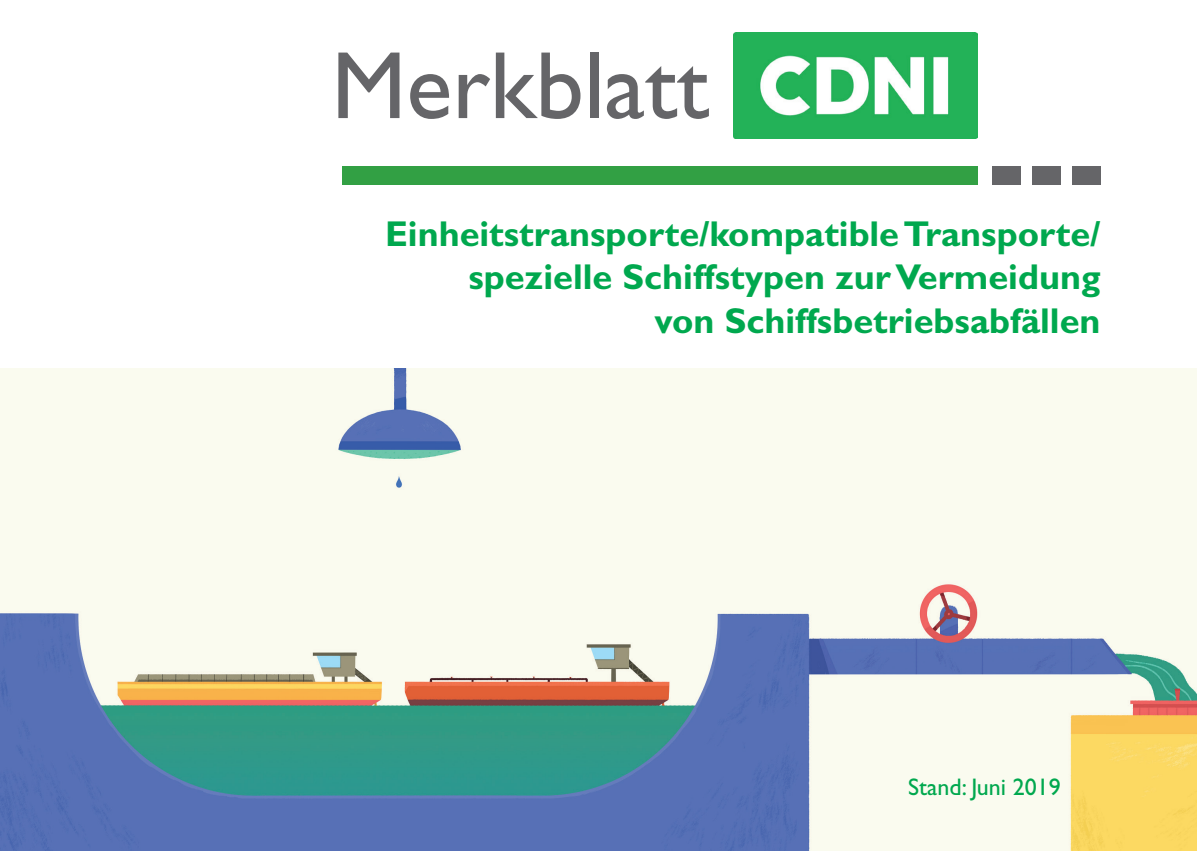
<style>
.page{position:relative;width:1197px;height:851px;background:#fff}
.page>*{position:absolute;margin:0;border:0;box-sizing:border-box;transform-origin:0 0}
.t1{font:96px "Gill Sans Std";color:#656568}
.t2{font:700 36px/43.2px "Gill Sans Std";color:#00a84e;text-align:right}
.t3{font:24px "Gill Sans Std";color:#00a84e}
</style>
<div class="page">
<img style="left:0;top:369px;width:1196px;height:481px">
<div style="left:342px;top:166px;width:635px;height:19px;background:#32a044"></div>
<div style="left:991px;top:166px;width:29px;height:19px;background:#656568"></div>
<div style="left:1032px;top:166px;width:28px;height:19px;background:#656568"></div>
<div style="left:1071px;top:166px;width:29px;height:19px;background:#656568"></div>
<img style="left:733px;top:33px;width:244px;height:105px">
<h1 class="t1" style="left:331px;top:31px;width:379px">Merkblatt</h1>
<p class="t2" style="left:385px;top:212px;width:717px">Einheitstransporte/kompatible Transporte/ spezielle Schiffstypen zur Vermeidung<br>von Schiffsbetriebsabfällen</p>
<p class="t3" style="left:908px;top:773px;width:154px">Stand: Juni 2019</p>
</div>
